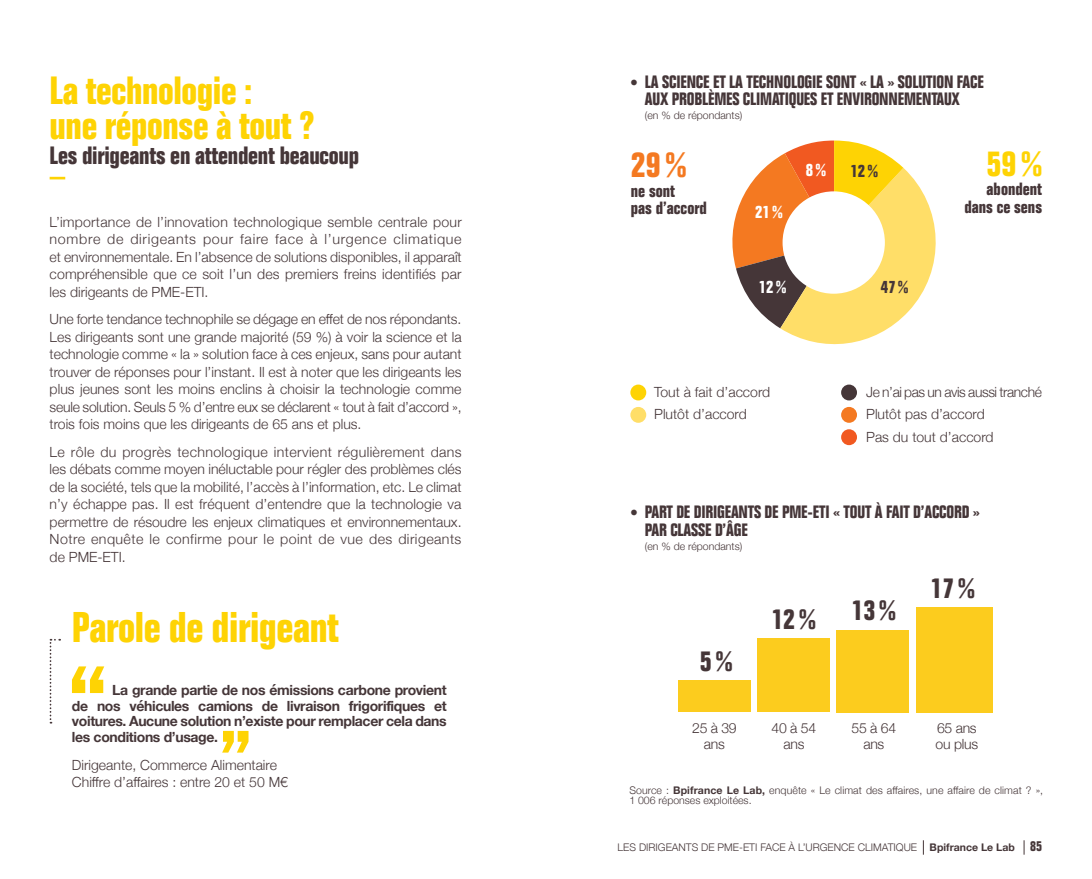
<style>
.page{position:relative;width:1092px;height:879px;background:#fff}
.page>*{position:absolute;margin:0;border:0;box-sizing:border-box;transform-origin:0 0}
.t1{font:700 condensed 42px "Folio";letter-spacing:-.01em;color:#fed304}
.t2{font:700 condensed 38.5px/35px "Folio";letter-spacing:-.01em;color:#fed304}
.t3{font:700 condensed 35px "Folio";color:#fed304}
.t4{font:700 condensed 35px "Folio";color:#f47921}
.t5{font:700 condensed 28px "Folio";color:#453638}
.t6{font:700 condensed 24.5px "Folio";letter-spacing:-.01em;color:#453638}
.t7{font:700 condensed 17.5px/17.5px "Folio";letter-spacing:-.01em;color:#453638;text-align:center}
.t8{font:700 condensed 17.32px/17.5px "Folio";color:#453638;text-align:right}
.t9{font:700 condensed 17.32px "Folio";color:#fff}
.t10{font:300 14px/17.5px "Helvetica Neue";color:#453638;text-align:justify}
.t11{font:700 14px/15.8px "Helvetica Neue";letter-spacing:-.025em;color:#453638;text-align:justify}
.t12{font:300 14px/15.8px "Helvetica Neue";letter-spacing:-.02em;color:#453638}
.t13{font:300 10.5px/10.5px "Helvetica Neue";color:#453638}
.s1{font-family:"Helvetica Neue";font-weight:300;font-stretch:normal;font-size:15.75px}
.s2{font-weight:700}
.s3{font-family:"Folio";font-weight:700;font-stretch:condensed;font-size:14px}
</style>
<div class="page">
<svg style="left:732px;top:140px;width:204px;height:205px"></svg>
<svg style="left:50px;top:177px;width:15px;height:2px"></svg>
<svg style="left:72px;top:666px;width:32px;height:26px"></svg>
<svg style="left:222px;top:730px;width:26px;height:22px"></svg>
<svg style="left:50px;top:638px;width:10px;height:85px"></svg>
<div style="left:782px;top:191px;width:102px;height:102px;background:#fff;border-radius:50%"></div>
<div style="left:630px;top:384px;width:16px;height:16px;background:#fed304;border-radius:50%"></div>
<div style="left:630px;top:406px;width:16px;height:16px;background:#ffde68;border-radius:50%"></div>
<div style="left:841px;top:384px;width:15px;height:16px;background:#453638;border-radius:50%"></div>
<div style="left:841px;top:406px;width:15px;height:16px;background:#f47921;border-radius:50%"></div>
<div style="left:841px;top:429px;width:15px;height:16px;background:#f15921;border-radius:50%"></div>
<div style="left:677px;top:680px;width:73px;height:31px;background:#fccc1e"></div>
<div style="left:756px;top:638px;width:73px;height:73px;background:#fccc1e"></div>
<div style="left:836px;top:629px;width:73px;height:82px;background:#fccc1e"></div>
<div style="left:915px;top:606px;width:77px;height:105px;background:#fccc1e"></div>
<svg style="left:922px;top:840px;width:1px;height:14px"></svg>
<svg style="left:1023px;top:840px;width:1px;height:14px"></svg>
<h2 class="t2" style="left:50px;top:73px;width:266px">La technologie :<br>une réponse à tout ?</h2>
<h3 class="t6" style="left:50px;top:141px;width:311px">Les dirigeants en attendent beaucoup</h3>
<p class="t10" style="left:50px;top:212px;width:413px">L’importance de l’innovation technologique semble centrale pour nombre de dirigeants pour faire face à l’urgence climatique et environnementale. En l’absence de solutions disponibles, il apparaît compréhensible que ce soit l’un des premiers freins identifiés par les dirigeants de PME-ETI.</p>
<p class="t10" style="left:50px;top:309px;width:413px">Une forte tendance technophile se dégage en effet de nos répondants.<br>Les dirigeants sont une grande majorité (59 %) à voir la science et la technologie comme « la » solution face à ces enjeux, sans pour autant trouver de réponses pour l’instant. Il est à noter que les dirigeants les plus jeunes sont les moins enclins à choisir la technologie comme seule solution. Seuls 5 % d’entre eux se déclarent « tout à fait d’accord », trois fois moins que les dirigeants de 65 ans et plus.</p>
<p class="t10" style="left:50px;top:442px;width:413px">Le rôle du progrès technologique intervient régulièrement dans les débats comme moyen inéluctable pour régler des problèmes clés de la société, tels que la mobilité, l’accès à l’information, etc. Le climat n’y échappe pas. Il est fréquent d’entendre que la technologie va permettre de résoudre les enjeux climatiques et environnementaux.<br>Notre enquête le confirme pour le point de vue des dirigeants de PME-ETI.</p>
<h1 class="t1" style="left:72px;top:603px;width:268px">Parole de dirigeant</h1>
<p class="t11" style="left:72px;top:682px;width:376px;text-indent:40px">La grande partie de nos émissions carbone provient de nos véhicules camions de livraison frigorifiques et voitures. Aucune solution n’existe pour remplacer cela dans les conditions d’usage.</p>
<p class="t10" style="left:72px;top:754px;width:217px">Dirigeante, Commerce Alimentaire<br>Chiffre d’affaires : entre 20 et 50 M€</p>
<p class="t7" style="left:630px;top:73px;width:355px"><span class="s1">•</span> LA SCIENCE ET LA TECHNOLOGIE SONT « LA » SOLUTION FACE<br>AUX PROBLÈMES CLIMATIQUES ET ENVIRONNEMENTAUX</p>
<p class="t13" style="left:645px;top:109px;width:99px">(en % de répondants)</p>
<h3 class="t4" style="left:630px;top:146px;width:57px">29%</h3>
<p class="t8" style="left:630px;top:182px;width:78px;text-align:left">ne sont<br>pas d’accord</p>
<p class="t9" style="left:755px;top:202px;width:29px">21%</p>
<p class="t9" style="left:805px;top:160px;width:22px">8%</p>
<p class="t8" style="left:850px;top:162px;width:29px">12%</p>
<p class="t9" style="left:758px;top:277px;width:29px">12%</p>
<p class="t8" style="left:880px;top:278px;width:29px">47%</p>
<h3 class="t3" style="left:986px;top:144px;width:57px">59%</h3>
<p class="t8" style="left:964px;top:181px;width:79px">abondent dans ce sens</p>
<p class="t10" style="left:654px;top:379px;width:117px;line-height:22.4px">Tout à fait d’accord<br>Plutôt d’accord</p>
<p class="t10" style="left:866px;top:379px;width:177px;line-height:22.4px;text-align:left">Je n’ai pas un avis aussi tranché<br>Plutôt pas d’accord<br>Pas du tout d’accord</p>
<p class="t7" style="left:645px;top:503px;width:336px;text-align:left;text-indent:-15px"><span class="s1">•</span> PART DE DIRIGEANTS DE PME-ETI « TOUT À FAIT D’ACCORD »<br>PAR CLASSE D’ÂGE</p>
<p class="t13" style="left:645px;top:539px;width:99px">(en % de répondants)</p>
<h3 class="t5" style="left:700px;top:645px;width:34px">5%</h3>
<h3 class="t5" style="left:771px;top:603px;width:46px">12%</h3>
<h3 class="t5" style="left:851px;top:594px;width:46px">13%</h3>
<h3 class="t5" style="left:930px;top:572px;width:46px">17%</h3>
<p class="t10" style="left:692px;top:719px;width:46px;line-height:15.8px;text-align:center">25 à 39 ans</p>
<p class="t10" style="left:771px;top:719px;width:46px;line-height:15.8px;text-align:center">40 à 54 ans</p>
<p class="t10" style="left:851px;top:719px;width:46px;line-height:15.8px;text-align:center">55 à 64 ans</p>
<p class="t12" style="left:935px;top:719px;width:44px">65 ans ou plus</p>
<p class="t13" style="left:629px;top:783px;width:415px">Source : <span class="s2">Bpifrance Le Lab,</span> enquête « Le climat des affaires, une affaire de climat ? »,<br>1 006 réponses exploitées.</p>
<p class="t13" style="left:617px;top:840px;width:426px">LES DIRIGEANTS DE PME-ETI FACE À L’URGENCE CLIMATIQUE <span class="s2">Bpifrance Le Lab</span> <span class="s3">85</span></p>
</div>
